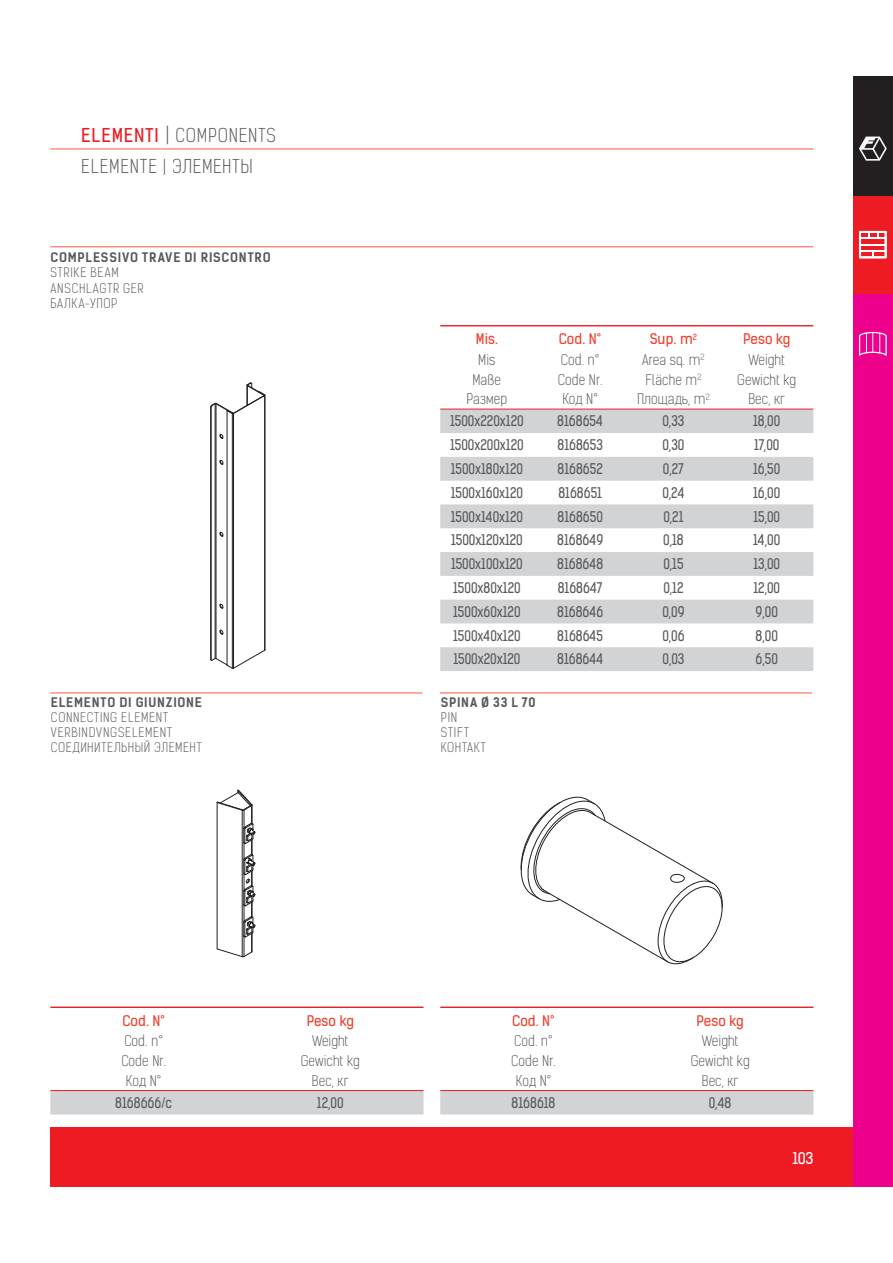
<style>
.page{position:relative;width:893px;height:1263px;background:#fff}
.page>*{position:absolute;margin:0;border:0;box-sizing:border-box;transform-origin:0 0}
.t1{font:300 18.15px/31.2px "Kelson Sans";letter-spacing:.045em;color:#58595b}
.t2{font:15.45px "Kelson Sans";color:#fff}
.t3{font:13.95px "Kelson Sans";color:#58595b;scale:.9 1}
.t4{font:300 13.95px "Kelson Sans";letter-spacing:.005em;color:#58595b}
.t5{font:13.95px "Kelson Sans Light RU";letter-spacing:.005em;color:#58595b}
.t6{font:13.95px "Kelson Sans";letter-spacing:.005em;color:#ef402f}
.t7{font:300 12.6px/15.1px "Kelson Sans";letter-spacing:.06em;color:#58595b}
.t8{font:700 12.6px "Kelson Sans";letter-spacing:.06em;color:#58595b}
.t9{font:12.6px "Kelson Sans Light RU";letter-spacing:.045em;color:#58595b}
.s1{font-weight:400;color:#ed1c24}
.s2{font-size:21px}
.s3{font-family:"Kelson Sans Light RU";font-weight:400}
</style>
<div class="page">
<hr style="left:50px;top:149px;width:763px;height:1px;background:#f15a40">
<div style="left:50px;top:1127px;width:843px;height:60px;background:#ed1c24"></div>
<div style="left:853px;top:195px;width:40px;height:99px;background:#ed1c24"></div>
<div style="left:853px;top:294px;width:40px;height:893px;background:#ec008c"></div>
<svg style="left:859px;top:332px;width:28px;height:24px"></svg>
<div style="left:853px;top:76px;width:40px;height:119px;background:#231f20"></div>
<svg style="left:859px;top:231px;width:28px;height:27px"></svg>
<hr style="left:860px;top:244px;width:25px;height:2px;background:#fff">
<svg style="left:859px;top:137px;width:28px;height:24px"></svg>
<hr style="left:50px;top:693px;width:372px;height:1px;background:#f15a40">
<hr style="left:440px;top:693px;width:372px;height:1px;background:#f15a40">
<hr style="left:265px;top:395px;width:1px;height:255px;background:#231f20">
<svg style="left:210px;top:382px;width:55px;height:287px"></svg>
<svg style="left:217px;top:790px;width:39px;height:167px"></svg>
<svg style="left:520px;top:796px;width:203px;height:169px"></svg>
<hr style="left:50px;top:247px;width:763px;height:1px;background:#f15a40">
<svg style="left:440px;top:410px;width:373px;height:261px;fill:#d1d3d4"></svg>
<hr style="left:440px;top:325px;width:373px;height:1px;background:#ed1c24">
<hr style="left:440px;top:409px;width:373px;height:1px;background:#ed1c24">
<svg style="left:50px;top:1091px;width:373px;height:24px;background:#d1d3d4"></svg>
<hr style="left:50px;top:1007px;width:373px;height:1px;background:#ed1c24">
<hr style="left:50px;top:1090px;width:373px;height:1px;background:#ed1c24">
<svg style="left:440px;top:1091px;width:373px;height:24px;background:#d1d3d4"></svg>
<hr style="left:440px;top:1007px;width:373px;height:1px;background:#ed1c24">
<hr style="left:440px;top:1090px;width:373px;height:1px;background:#ed1c24">
<h1 class="t1" style="left:81px;top:121px;width:196px"><span class="s1">ELEMENTI</span> <span class="s2">|</span> COMPONENTS<br>ELEMENTE | <span class="s3">ЭЛЕМЕНТЫ</span></h1>
<p class="t8" style="left:50px;top:251px;width:222px">COMPLESSIVO TRAVE DI RISCONTRO</p>
<p class="t7" style="left:50px;top:266px;width:95px">STRIKE BEAM<br>ANSCHLAGTR GER</p>
<p class="t9" style="left:50px;top:296px;width:68px">БАЛКА-УПОР</p>
<p class="t8" style="left:51px;top:695px;width:152px">ELEMENTO DI GIUNZIONE</p>
<p class="t7" style="left:51px;top:711px;width:123px">CONNECTING ELEMENT<br>VERBINDVNGSELEMENT</p>
<p class="t9" style="left:51px;top:740px;width:152px">СОЕДИНИТЕЛЬНЫЙ ЭЛЕМЕНТ</p>
<p class="t6" style="left:476px;top:333px;width:23px">Mis.</p>
<p class="t6" style="left:559px;top:333px;width:44px">Cod. N°</p>
<p class="t6" style="left:650px;top:333px;width:49px">Sup. m<sup>2</sup></p>
<p class="t6" style="left:743px;top:333px;width:49px">Peso kg</p>
<p class="t4" style="left:478px;top:353px;width:19px">Mis</p>
<p class="t4" style="left:561px;top:353px;width:40px">Cod. n°</p>
<p class="t4" style="left:642px;top:353px;width:64px">Area sq. m<sup>2</sup></p>
<p class="t4" style="left:748px;top:353px;width:38px">Weight</p>
<p class="t4" style="left:473px;top:373px;width:30px">Maße</p>
<p class="t4" style="left:558px;top:373px;width:46px">Code Nr.</p>
<p class="t4" style="left:645px;top:373px;width:57px">Fläche m<sup>2</sup></p>
<p class="t4" style="left:737px;top:373px;width:61px">Gewicht kg</p>
<p class="t5" style="left:466px;top:391px;width:42px">Размер</p>
<p class="t5" style="left:562px;top:391px;width:37px">Код N°</p>
<p class="t5" style="left:637px;top:391px;width:74px">Площадь, m<sup>2</sup></p>
<p class="t5" style="left:748px;top:391px;width:38px">Вес, кг</p>
<p class="t3" style="left:450px;top:416px;width:83px">1500x220x120</p>
<p class="t3" style="left:557px;top:416px;width:52px">8168654</p>
<p class="t3" style="left:662px;top:416px;width:26px">0,33</p>
<p class="t3" style="left:753px;top:416px;width:32px">18,00</p>
<p class="t3" style="left:450px;top:439px;width:83px">1500x200x120</p>
<p class="t3" style="left:557px;top:439px;width:52px">8168653</p>
<p class="t3" style="left:662px;top:439px;width:26px">0,30</p>
<p class="t3" style="left:754px;top:439px;width:30px">17,00</p>
<p class="t3" style="left:451px;top:463px;width:82px">1500x180x120</p>
<p class="t3" style="left:557px;top:463px;width:52px">8168652</p>
<p class="t3" style="left:663px;top:463px;width:25px">0,27</p>
<p class="t3" style="left:753px;top:463px;width:32px">16,50</p>
<p class="t3" style="left:451px;top:487px;width:82px">1500x160x120</p>
<p class="t3" style="left:558px;top:487px;width:50px">8168651</p>
<p class="t3" style="left:662px;top:487px;width:26px">0,24</p>
<p class="t3" style="left:753px;top:487px;width:32px">16,00</p>
<p class="t3" style="left:451px;top:511px;width:82px">1500x140x120</p>
<p class="t3" style="left:557px;top:511px;width:52px">8168650</p>
<p class="t3" style="left:663px;top:511px;width:24px">0,21</p>
<p class="t3" style="left:753px;top:511px;width:31px">15,00</p>
<p class="t3" style="left:451px;top:535px;width:81px">1500x120x120</p>
<p class="t3" style="left:557px;top:535px;width:53px">8168649</p>
<p class="t3" style="left:663px;top:535px;width:24px">0,18</p>
<p class="t3" style="left:753px;top:535px;width:32px">14,00</p>
<p class="t3" style="left:451px;top:558px;width:81px">1500x100x120</p>
<p class="t3" style="left:557px;top:558px;width:53px">8168648</p>
<p class="t3" style="left:663px;top:558px;width:24px">0,15</p>
<p class="t3" style="left:753px;top:558px;width:31px">13,00</p>
<p class="t3" style="left:453px;top:582px;width:76px">1500x80x120</p>
<p class="t3" style="left:558px;top:582px;width:51px">8168647</p>
<p class="t3" style="left:663px;top:582px;width:24px">0,12</p>
<p class="t3" style="left:753px;top:582px;width:31px">12,00</p>
<p class="t3" style="left:453px;top:606px;width:76px">1500x60x120</p>
<p class="t3" style="left:557px;top:606px;width:53px">8168646</p>
<p class="t3" style="left:662px;top:606px;width:26px">0,09</p>
<p class="t3" style="left:755px;top:606px;width:26px">9,00</p>
<p class="t3" style="left:453px;top:630px;width:76px">1500x40x120</p>
<p class="t3" style="left:557px;top:630px;width:52px">8168645</p>
<p class="t3" style="left:662px;top:630px;width:26px">0,06</p>
<p class="t3" style="left:755px;top:630px;width:26px">8,00</p>
<p class="t3" style="left:453px;top:654px;width:76px">1500x20x120</p>
<p class="t3" style="left:557px;top:654px;width:53px">8168644</p>
<p class="t3" style="left:662px;top:654px;width:26px">0,03</p>
<p class="t3" style="left:755px;top:654px;width:26px">6,50</p>
<p class="t8" style="left:441px;top:695px;width:96px">SPINA Ø 33 L 70</p>
<p class="t7" style="left:441px;top:711px;width:30px">PIN<br>STIFT</p>
<p class="t9" style="left:441px;top:740px;width:47px">КОНТАКТ</p>
<p class="t6" style="left:122px;top:1015px;width:44px">Cod. N°</p>
<p class="t6" style="left:307px;top:1015px;width:49px">Peso kg</p>
<p class="t4" style="left:124px;top:1035px;width:40px">Cod. n°</p>
<p class="t4" style="left:312px;top:1035px;width:38px">Weight</p>
<p class="t4" style="left:121px;top:1054px;width:46px">Code Nr.</p>
<p class="t4" style="left:301px;top:1054px;width:60px">Gewicht kg</p>
<p class="t5" style="left:126px;top:1073px;width:37px">Код N°</p>
<p class="t5" style="left:312px;top:1073px;width:38px">Вес, кг</p>
<p class="t3" style="left:115px;top:1097px;width:65px">8168666/c</p>
<p class="t3" style="left:317px;top:1097px;width:31px">12,00</p>
<p class="t6" style="left:512px;top:1015px;width:44px">Cod. N°</p>
<p class="t6" style="left:696px;top:1015px;width:49px">Peso kg</p>
<p class="t4" style="left:514px;top:1035px;width:40px">Cod. n°</p>
<p class="t4" style="left:702px;top:1035px;width:38px">Weight</p>
<p class="t4" style="left:511px;top:1054px;width:46px">Code Nr.</p>
<p class="t4" style="left:691px;top:1054px;width:60px">Gewicht kg</p>
<p class="t5" style="left:516px;top:1073px;width:37px">Код N°</p>
<p class="t5" style="left:702px;top:1073px;width:38px">Вес, кг</p>
<p class="t3" style="left:511px;top:1097px;width:50px">8168618</p>
<p class="t3" style="left:709px;top:1097px;width:27px">0,48</p>
<p class="t2" style="left:792px;top:1152px;width:22px">103</p>
</div>
